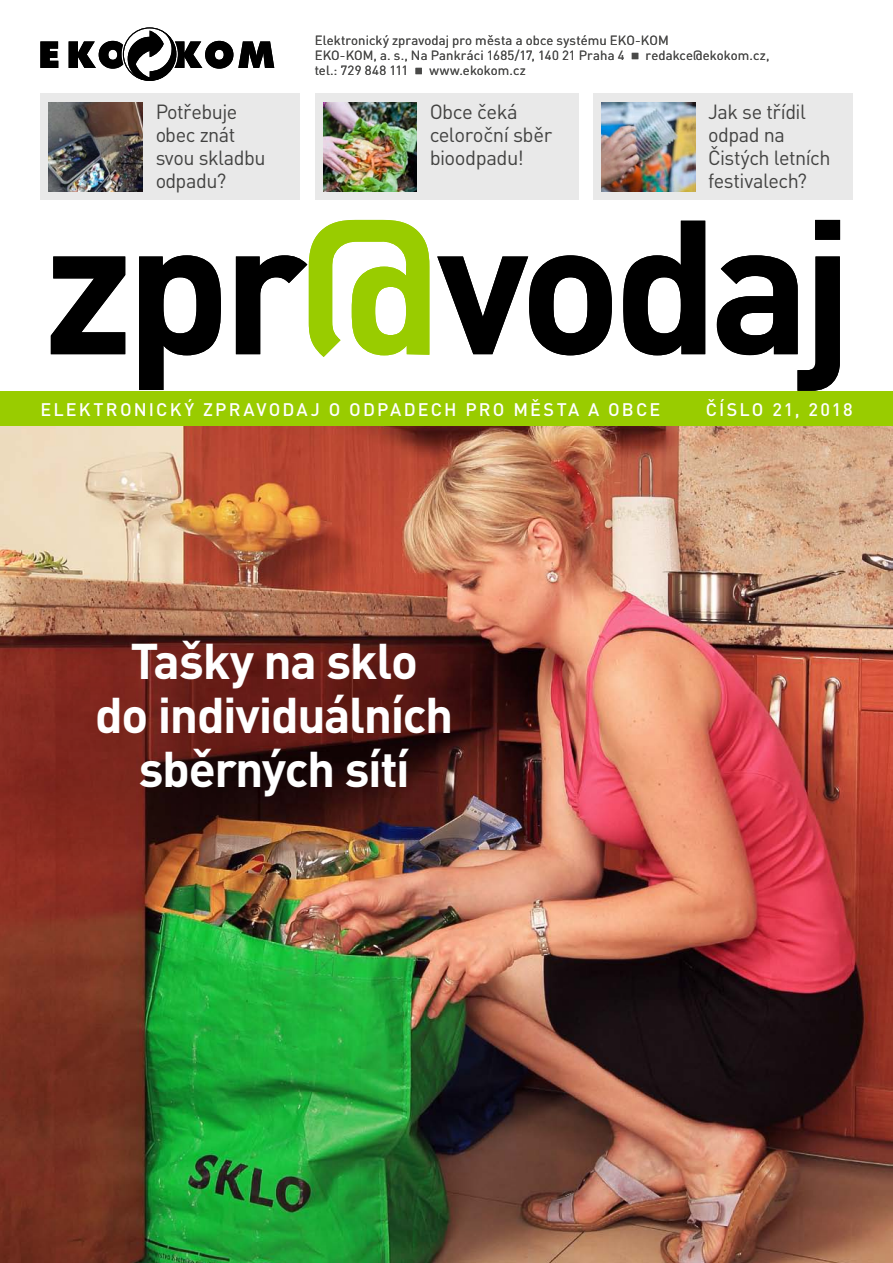
<style>
.page{position:relative;width:893px;height:1263px;background:#fff}
.page>*{position:absolute;margin:0;border:0;box-sizing:border-box;transform-origin:0 0}
.t1{font:700 187.5px "Unient DINCE";letter-spacing:-.045em;color:#000}
.t2{font:700 49.5px/54px "Unient DINCE";letter-spacing:-.03em;color:#fff;text-align:center}
.t3{font:20.25px/23.2px "Unient DINCE";letter-spacing:-.025em;color:#494948}
.t4{font:500 18px "Unient DINCE";letter-spacing:.12em;color:#fff}
.t5{font:13.2px/15px "Unient DINCE";letter-spacing:.01em;color:#494948}
.s1{color:#9c0}
</style>
<div class="page">
<img style="left:0;top:425px;width:893px;height:838px">
<svg style="left:40px;top:30px;width:234px;height:51px"></svg>
<img style="left:315px;top:94px;width:263px;height:106px">
<img style="left:593px;top:94px;width:260px;height:106px">
<svg style="left:40px;top:94px;width:260px;height:106px;background:#bdbbbb"></svg>
<div style="left:0;top:391px;width:893px;height:34px;background:#9c0"></div>
<div style="left:0;top:553px;width:386px;height:373px;background:#000;opacity:.75"></div>
<p class="t5" style="left:315px;top:32px;width:456px">Elektronický zpravodaj pro města a obce systému EKO-KOM<br>EKO-KOM, a. s., Na Pankráci 1685/17, 140 21 Praha 4 ■ redakce@ekokom.cz, tel.: 729 848 111 ■ www.ekokom.cz</p>
<h3 class="t3" style="left:155px;top:99px;width:112px">Potřebuje obec znát svou skladbu odpadu?</h3>
<h3 class="t3" style="left:708px;top:99px;width:124px">Jak se třídil odpad na<br>Čistých letních festivalech?</h3>
<h3 class="t3" style="left:429px;top:99px;width:124px">Obce čeká celoroční sběr bioodpadu!</h3>
<h1 class="t1" style="left:44px;top:162px;width:811px">zpr<span class="s1">@</span>vodaj</h1>
<h3 class="t4" style="left:40px;top:397px;width:323px">ELEKTRONICKÝ ZPRAVODAJ O ODPADE</h3>
<h3 class="t4" style="left:431px;top:397px;width:48px">CH PRO</h3>
<h3 class="t4" style="left:513px;top:397px;width:49px">MĚSTA</h3>
<h3 class="t4" style="left:588px;top:397px;width:74px">A OBCE</h3>
<h3 class="t4" style="left:706px;top:397px;width:148px">ČÍSLO 21, 2018</h3>
<h3 class="t4" style="left:349px;top:397px;width:14px">D</h3>
<h2 class="t2" style="left:95px;top:632px;width:360px">Tašky na sklo<br>do individuálních sběrných sítí</h2>
</div>
